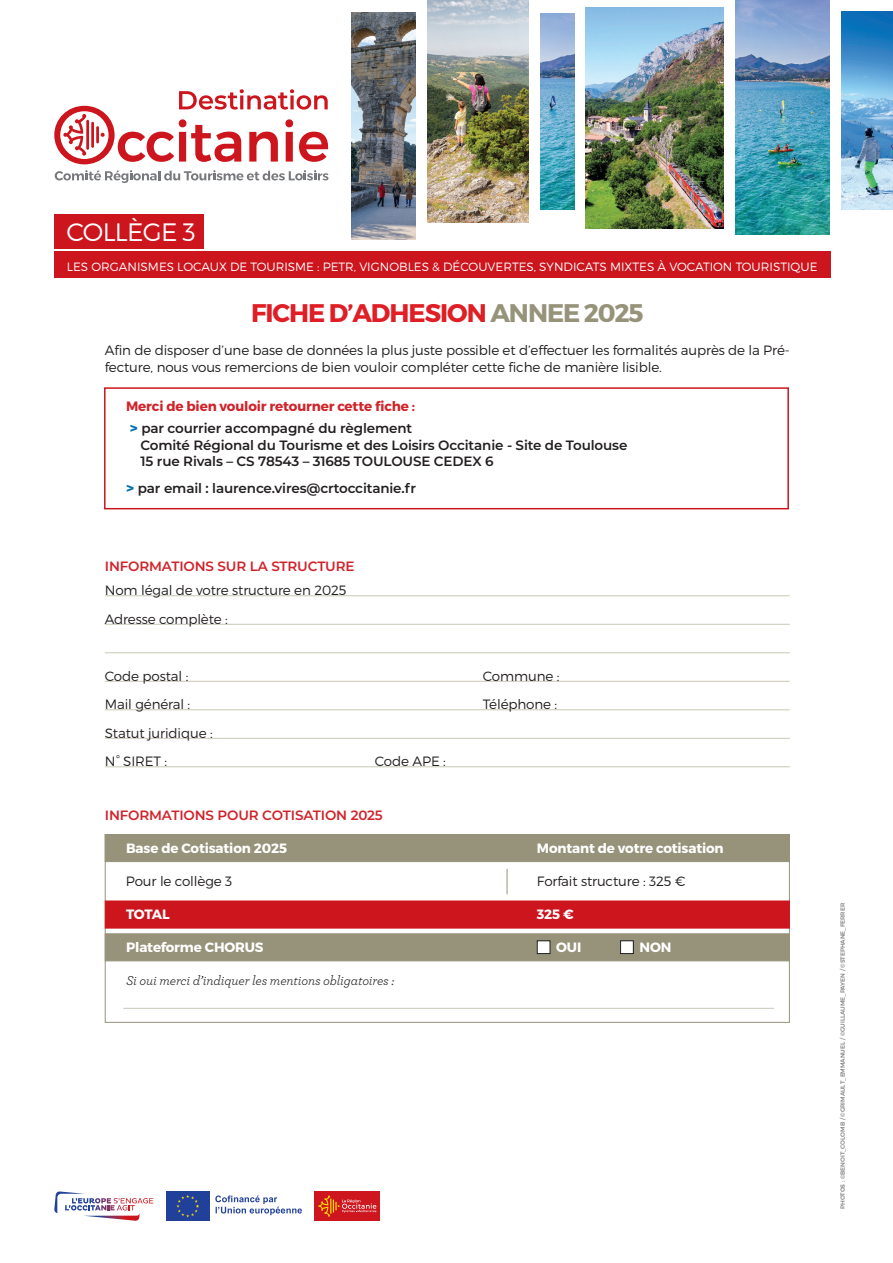
<style>
.page{position:relative;width:893px;height:1263px;background:#fff}
.page>*{position:absolute;margin:0;border:0;box-sizing:border-box;transform-origin:0 0}
.t1{font:700 25.5px "Montserrat";letter-spacing:-.04em;color:#df1e25}
.ARTCILE-texte_couran{font:300 25.2px "Montserrat";letter-spacing:-.03em;color:#fff}
.ARTCILE-texte_couran-2{font:300 13.5px/16.5px "Montserrat";letter-spacing:-.01em;color:#231f20}
.ARTCILE-texte_couran-3{font:600 13.5px "Montserrat";letter-spacing:-.01em;color:#231f20}
.ARTCILE-texte_couran-4{font:700 13.5px "Montserrat";letter-spacing:-.01em;color:#fff}
.ARTCILE-texte_couran-5{font:600 13.5px "Montserrat";letter-spacing:-.01em;color:#d1232a}
.ARTCILE-texte_couran-6{font:italic 13.5px "Archer";letter-spacing:-.01em;color:#231f20}
.ARTCILE-texte_couran-7{font:700 13.5px "Montserrat";letter-spacing:-.01em;color:#d1232a}
.ARTCILE-texte_couran-8{font:300 12px "Montserrat";color:#fff}
.t2{font:500 6px "Montserrat";letter-spacing:-.01em;color:#808285}
.s1{color:#96937a}
.s2{font-weight:800;color:#0071b4}
</style>
<div class="page">
<svg style="left:54px;top:89px;width:275px;height:75px"></svg>
<svg style="left:55px;top:170px;width:273px;height:13px"></svg>
<div style="left:105px;top:834px;width:685px;height:28px;background:#96937a"></div>
<div style="left:105px;top:933px;width:685px;height:28px;background:#96937a;border:1px solid #96937a"></div>
<div style="left:105px;top:901px;width:685px;height:27px;background:#cd151d"></div>
<hr style="left:105px;top:595px;width:685px;height:1px;background:#c8c7b6">
<hr style="left:105px;top:624px;width:685px;height:1px;background:#c8c7b6">
<hr style="left:105px;top:652px;width:685px;height:1px;background:#c8c7b6">
<hr style="left:105px;top:681px;width:685px;height:1px;background:#c8c7b6">
<hr style="left:105px;top:709px;width:685px;height:1px;background:#c8c7b6">
<hr style="left:105px;top:738px;width:685px;height:1px;background:#c8c7b6">
<hr style="left:105px;top:766px;width:685px;height:1px;background:#c8c7b6">
<hr style="left:123px;top:1008px;width:651px;height:1px;background:#c8c7b6">
<div style="left:537px;top:941px;width:13px;height:12px;background:#fff"></div>
<div style="left:537px;top:940px;width:13px;height:14px;border:1px solid #231f20"></div>
<div style="left:621px;top:941px;width:12px;height:12px;background:#fff"></div>
<div style="left:620px;top:940px;width:14px;height:14px;border:1px solid #231f20"></div>
<svg style="left:507px;top:869px;width:1px;height:25px"></svg>
<div style="left:54px;top:214px;width:149px;height:35px;background:#cd151d"></div>
<div style="left:104px;top:387px;width:685px;height:122px;border:2px solid #cd151d"></div>
<div style="left:54px;top:251px;width:776px;height:27px;background:#cd151d"></div>
<img style="left:428px;top:0;width:100px;height:222px">
<img style="left:540px;top:14px;width:34px;height:195px">
<img style="left:735px;top:0;width:95px;height:235px">
<img style="left:841px;top:11px;width:52px;height:198px">
<img style="left:586px;top:7px;width:137px;height:221px">
<img style="left:352px;top:12px;width:64px;height:228px">
<div style="left:166px;top:1191px;width:44px;height:30px;background:#21409a"></div>
<svg style="left:176px;top:1195px;width:23px;height:22px"></svg>
<svg style="left:54px;top:1191px;width:99px;height:22px"></svg>
<img style="left:84px;top:1213px;width:56px;height:8px">
<div style="left:314px;top:1191px;width:66px;height:30px;background:#cd161d"></div>
<svg style="left:318px;top:1195px;width:58px;height:22px"></svg>
<svg style="left:215px;top:1195px;width:87px;height:20px"></svg>
<p class="ARTCILE-texte_couran" style="left:66px;top:217px;width:131px">COLLÈGE 3</p>
<p class="ARTCILE-texte_couran-8" style="left:67px;top:259px;width:752px">LES ORGANISMES LOCAUX DE TOURISME : PETR, VIGNOBLES &amp; DÉCOUVERTES, SYNDICATS MIXTES À VOCATION TOURISTIQUE</p>
<p class="t1" style="left:251px;top:297px;width:394px">FICHE D’ADHESION <span class="s1">ANNEE 2025</span></p>
<p class="ARTCILE-texte_couran-2" style="left:105px;top:342px;width:686px">Afin de disposer d’une base de données la plus juste possible et d’effectuer les formalités auprès de la Pré&shy;fecture, nous vous remercions de bien vouloir compléter cette fiche de manière lisible.</p>
<p class="ARTCILE-texte_couran-7" style="left:126px;top:398px;width:290px">Merci de bien vouloir retourner cette fiche :</p>
<p class="ARTCILE-texte_couran-3" style="left:130px;top:419px;width:284px"><span class="s2">&gt;</span> par courrier accompagné du règlement</p>
<p class="ARTCILE-texte_couran-3" style="left:140px;top:435px;width:488px">Comité Régional du Tourisme et des Loisirs Occitanie - Site de Toulouse</p>
<p class="ARTCILE-texte_couran-3" style="left:140px;top:452px;width:355px">15 rue Rivals – CS 78543 – 31685 TOULOUSE CEDEX 6</p>
<p class="ARTCILE-texte_couran-3" style="left:126px;top:479px;width:292px"><span class="s2">&gt;</span> par email : laurence.vires@crtoccitanie.fr</p>
<p class="ARTCILE-texte_couran-5" style="left:105px;top:557px;width:251px">INFORMATIONS SUR LA STRUCTURE</p>
<p class="ARTCILE-texte_couran-2" style="left:105px;top:582px;width:243px">Nom légal de votre structure en 2025</p>
<p class="ARTCILE-texte_couran-2" style="left:105px;top:611px;width:124px">Adresse complète :</p>
<p class="ARTCILE-texte_couran-2" style="left:105px;top:668px;width:85px">Code postal :</p>
<p class="ARTCILE-texte_couran-2" style="left:483px;top:668px;width:78px">Commune :</p>
<p class="ARTCILE-texte_couran-2" style="left:105px;top:696px;width:87px">Mail général :</p>
<p class="ARTCILE-texte_couran-2" style="left:483px;top:696px;width:76px">Téléphone :</p>
<p class="ARTCILE-texte_couran-2" style="left:105px;top:725px;width:109px">Statut juridique :</p>
<p class="ARTCILE-texte_couran-2" style="left:105px;top:753px;width:64px">N° SIRET :</p>
<p class="ARTCILE-texte_couran-2" style="left:375px;top:753px;width:73px">Code APE :</p>
<p class="ARTCILE-texte_couran-5" style="left:105px;top:806px;width:279px">INFORMATIONS POUR COTISATION 2025</p>
<p class="ARTCILE-texte_couran-4" style="left:126px;top:840px;width:162px">Base de Cotisation 2025</p>
<p class="ARTCILE-texte_couran-4" style="left:537px;top:840px;width:188px">Montant de votre cotisation</p>
<p class="ARTCILE-texte_couran-2" style="left:126px;top:873px;width:108px">Pour le collège 3</p>
<p class="ARTCILE-texte_couran-2" style="left:537px;top:873px;width:150px">Forfait structure : 325 €</p>
<p class="ARTCILE-texte_couran-4" style="left:126px;top:906px;width:45px">TOTAL</p>
<p class="ARTCILE-texte_couran-4" style="left:537px;top:906px;width:38px">325 €</p>
<p class="ARTCILE-texte_couran-4" style="left:126px;top:939px;width:139px">Plateforme CHORUS</p>
<p class="ARTCILE-texte_couran-4" style="left:556px;top:939px;width:27px">OUI</p>
<p class="ARTCILE-texte_couran-4" style="left:640px;top:939px;width:33px">NON</p>
<p class="ARTCILE-texte_couran-6" style="left:126px;top:971px;width:270px">Si oui merci d’indiquer les mentions obligatoires :</p>
<p class="t2" style="left:838px;top:1209px;width:307px;rotate:-90deg">PHOTOS : ©BENOIT_COLOMB / ©GRIMAULT_EMMANUEL / ©GUILLAUME_PAYEN / ©STEPHANE_FERRER</p>
</div>
